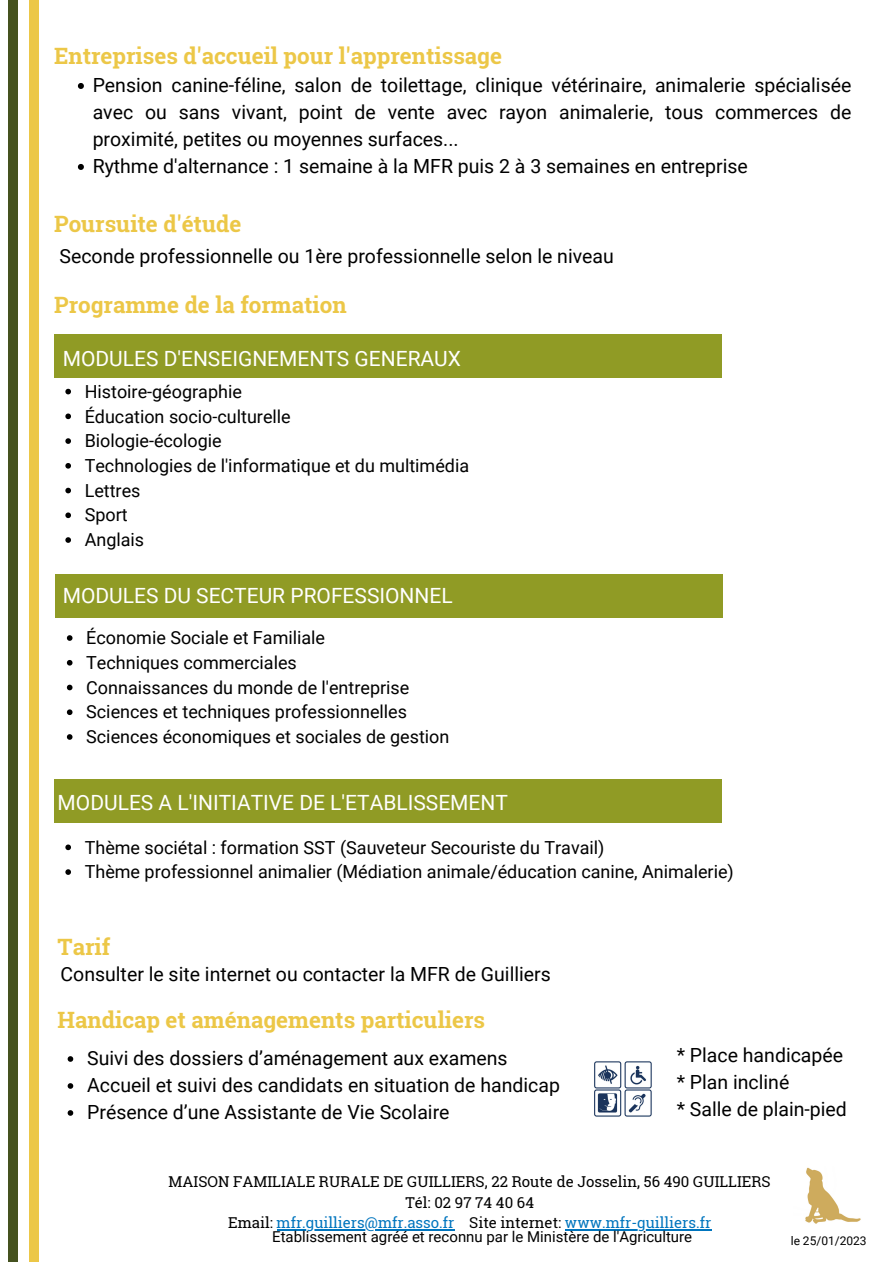
<style>
.page{position:relative;width:893px;height:1264px;background:#fff}
.page>*{position:absolute;margin:0;border:0;box-sizing:border-box;transform-origin:0 0}
.t1{font:700 22.5px "Roboto Slab";color:#ecc747}
.t2{font:21px "Roboto";color:#fff}
.t3{font:19.5px/27px "Roboto";color:#000}
.t4{font:18px/24.8px "Roboto";color:#000}
.t5{font:15px/20.2px "Roboto Slab";color:#000;text-align:center}
.t6{font:15px "Roboto";color:#000}
.t7{font:12px "Roboto";color:#000}
.s1{color:#0075be}
</style>
<div class="page">
<hr style="left:276px;top:1228px;width:178px;height:2px;background:#0075be">
<hr style="left:565px;top:1228px;width:146px;height:2px;background:#0075be">
<div style="left:8px;top:0;width:9px;height:1261px;background:#45521f"></div>
<div style="left:29px;top:0;width:10px;height:1261px;background:#ecc747"></div>
<img style="left:805px;top:1167px;width:56px;height:57px">
<div style="left:54px;top:334px;width:667px;height:44px;background:#909b25"></div>
<div style="left:56px;top:574px;width:666px;height:43px;background:#909b25"></div>
<img style="left:594px;top:1061px;width:58px;height:56px">
<svg style="left:68px;top:1056px;width:5px;height:5px"></svg>
<svg style="left:68px;top:1083px;width:5px;height:5px"></svg>
<svg style="left:68px;top:1110px;width:5px;height:5px"></svg>
<svg style="left:78px;top:83px;width:6px;height:6px"></svg>
<svg style="left:78px;top:164px;width:6px;height:6px"></svg>
<svg style="left:65px;top:389px;width:6px;height:5px"></svg>
<svg style="left:65px;top:413px;width:6px;height:6px"></svg>
<svg style="left:65px;top:438px;width:6px;height:6px"></svg>
<svg style="left:65px;top:463px;width:6px;height:5px"></svg>
<svg style="left:65px;top:488px;width:6px;height:5px"></svg>
<svg style="left:65px;top:512px;width:6px;height:6px"></svg>
<svg style="left:65px;top:537px;width:6px;height:6px"></svg>
<svg style="left:67px;top:635px;width:5px;height:6px"></svg>
<svg style="left:67px;top:660px;width:5px;height:5px"></svg>
<svg style="left:67px;top:684px;width:5px;height:6px"></svg>
<svg style="left:67px;top:709px;width:5px;height:6px"></svg>
<svg style="left:67px;top:734px;width:5px;height:5px"></svg>
<div style="left:54px;top:779px;width:667px;height:43px;background:#909b25"></div>
<svg style="left:65px;top:844px;width:6px;height:6px"></svg>
<svg style="left:65px;top:869px;width:6px;height:5px"></svg>
<p class="t1" style="left:54px;top:40px;width:449px">Entreprises d'accueil pour l'apprentissage</p>
<p class="t3" style="left:93px;top:72px;width:760px">Pension canine-féline, salon de toilettage, clinique vétérinaire, animalerie spécialisée avec ou sans vivant, point de vente avec rayon animalerie, tous commerces de proximité, petites ou moyennes surfaces...<br>Rythme d'alternance : 1 semaine à la MFR puis 2 à 3 semaines en entreprise</p>
<p class="t1" style="left:54px;top:209px;width:189px">Poursuite d'étude</p>
<p class="t3" style="left:59px;top:243px;width:555px">Seconde professionnelle ou 1ère professionnelle selon le niveau</p>
<p class="t1" style="left:54px;top:289px;width:294px">Programme de la formation</p>
<p class="t2" style="left:63px;top:346px;width:400px">MODULES D'ENSEIGNEMENTS GENERAUX</p>
<p class="t4" style="left:85px;top:379px;width:386px">Histoire-géographie<br>Éducation socio-culturelle<br>Biologie-écologie<br>Technologies de l'informatique et du multimédia<br>Lettres<br>Sport<br>Anglais</p>
<p class="t2" style="left:63px;top:583px;width:391px">MODULES DU SECTEUR PROFESSIONNEL</p>
<p class="t4" style="left:86px;top:625px;width:365px">Économie Sociale et Familiale<br>Techniques commerciales<br>Connaissances du monde de l'entreprise Sciences et techniques professionnelles Sciences économiques et sociales de gestion</p>
<p class="t2" style="left:58px;top:791px;width:452px">MODULES A L'INITIATIVE DE L'ETABLISSEMENT</p>
<p class="t4" style="left:85px;top:835px;width:650px">Thème sociétal : formation SST (Sauveteur Secouriste du Travail)<br>Thème professionnel animalier (Médiation animale/éducation canine, Animalerie)</p>
<p class="t1" style="left:58px;top:931px;width:54px">Tarif</p>
<p class="t3" style="left:61px;top:961px;width:491px">Consulter le site internet ou contacter la MFR de Guilliers</p>
<p class="t1" style="left:58px;top:1004px;width:429px">Handicap et aménagements particuliers</p>
<p class="t3" style="left:87px;top:1044px;width:474px">Suivi des dossiers d’aménagement aux examens<br>Accueil et suivi des candidats en situation de handicap<br>Présence d’une Assistante de Vie Scolaire</p>
<p class="t3" style="left:676px;top:1042px;width:172px">* Place handicapée * Plan incliné<br>* Salle de plain-pied</p>
<p class="t5" style="left:169px;top:1171px;width:603px">MAISON FAMILIALE RURALE DE GUILLIERS, 22 Route de Josselin, 56 490 GUILLIERS<br>Tél: 02 97 74 40 64<br>Email: <span class="s1">mfr.guilliers@mfr.asso.fr</span> Site internet: <span class="s1">www.mfr-guilliers.fr</span></p>
<p class="t6" style="left:272px;top:1227px;width:421px">Etablissement agréé et reconnu par le Ministère de l'Agriculture</p>
<p class="t7" style="left:790px;top:1233px;width:77px">le 25/01/2023</p>
</div>
